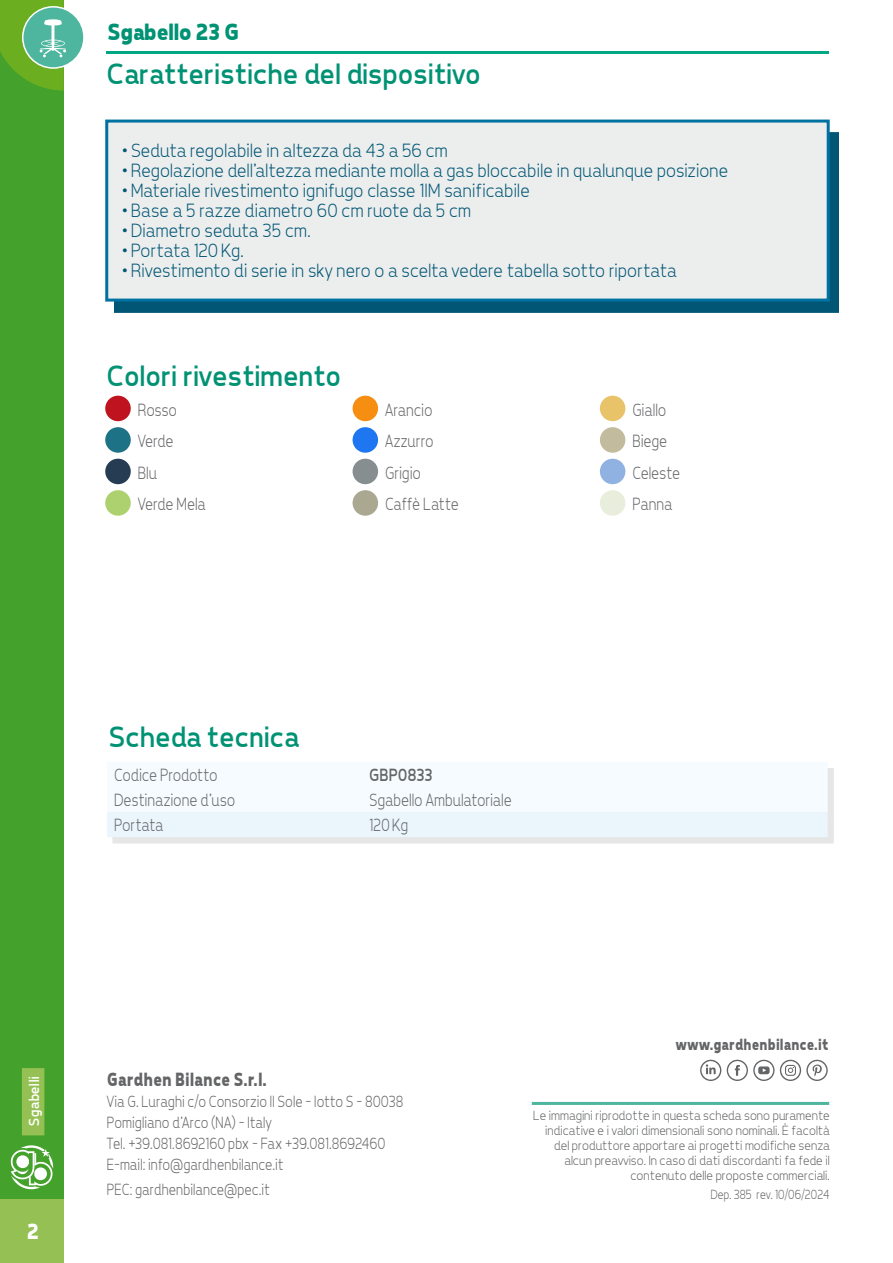
<style>
.page{position:relative;width:893px;height:1263px;background:#fff}
.page>*{position:absolute;margin:0;border:0;box-sizing:border-box;transform-origin:0 0}
.t1{font:30px "Tepeno Sans";color:#009274}
.t2{font:700 24px "Tepeno Sans";letter-spacing:-.02em;color:#009274}
.t3{font:700 22.5px "Tepeno Sans";color:#fff}
.t4{font:300 19.5px "Tepeno Sans";color:#005674}
.t5{font:700 19.5px "Tepeno Sans";letter-spacing:.01em;color:#646567;scale:.9 1}
.t6{font:300 18px/31.5px "Tepeno Sans";color:#646567;scale:.9 1}
.t7{font:18px "Tepeno Sans";color:#646567;scale:.9 1}
.t8{font:300 16.5px/21px "Tepeno Sans";letter-spacing:.005em;color:#646567;scale:.9 1}
.t9{font:700 16.5px "Tepeno Sans";letter-spacing:.015em;color:#646567;scale:.9 1}
.t10{font:15px "Tepeno Sans";letter-spacing:.015em;color:#fff}
.t11{font:300 13.5px/15px "Tepeno Sans";color:#646567;text-align:right}
.t12{font:300 13.5px "Tepeno Sans";color:#646567;scale:.9 1}
</style>
<div class="page">
<hr style="left:106px;top:51px;width:723px;height:2px;background:#00a785">
<div style="left:0;top:0;width:64px;height:1263px;background:#44a12b"></div>
<div style="left:0;top:1199px;width:64px;height:64px;background:#95c154"></div>
<svg style="left:11px;top:1145px;width:42px;height:44px"></svg>
<div style="left:114px;top:132px;width:724px;height:180px;background:#005674"></div>
<div style="left:107px;top:121px;width:721px;height:179px;background:#eceded"></div>
<div style="left:105px;top:120px;width:725px;height:182px;border:3px solid #0072a2"></div>
<div style="left:105px;top:396px;width:26px;height:25px;background:#bf131f;border-radius:50%"></div>
<div style="left:105px;top:427px;width:26px;height:26px;background:#1d7286;border-radius:50%"></div>
<div style="left:105px;top:459px;width:26px;height:25px;background:#263c53;border-radius:50%"></div>
<div style="left:105px;top:490px;width:26px;height:26px;background:#add16f;border-radius:50%"></div>
<div style="left:353px;top:396px;width:25px;height:25px;background:#f68e11;border-radius:50%"></div>
<div style="left:353px;top:427px;width:25px;height:26px;background:#1e76f1;border-radius:50%"></div>
<div style="left:353px;top:459px;width:25px;height:25px;background:#868e90;border-radius:50%"></div>
<div style="left:353px;top:490px;width:25px;height:26px;background:#aaa891;border-radius:50%"></div>
<div style="left:600px;top:396px;width:25px;height:25px;background:#e8c36a;border-radius:50%"></div>
<div style="left:600px;top:427px;width:25px;height:26px;background:#c2bb9e;border-radius:50%"></div>
<div style="left:600px;top:459px;width:25px;height:25px;background:#90b2e2;border-radius:50%"></div>
<div style="left:600px;top:490px;width:25px;height:26px;background:#e9eddc;border-radius:50%"></div>
<hr style="left:532px;top:1102px;width:297px;height:3px;background:#4eb69e">
<svg style="left:700px;top:1060px;width:21px;height:21px"></svg>
<svg style="left:727px;top:1060px;width:47px;height:21px"></svg>
<svg style="left:780px;top:1060px;width:48px;height:21px"></svg>
<div style="left:112px;top:768px;width:722px;height:76px;background:#e6e6e6"></div>
<svg style="left:107px;top:768px;width:721px;height:69px"></svg>
<div style="left:23px;top:7px;width:61px;height:61px;background:#4eb69e;border-radius:50%"></div>
<div style="left:22px;top:1068px;width:22px;height:67px;background:#95c154"></div>
<svg style="left:0;top:0;width:66px;height:91px"></svg>
<p class="t2" style="left:106px;top:18px;width:133px">Sgabello 23 G</p>
<h1 class="t1" style="left:105px;top:56px;width:375px">Caratteristiche del dispositivo</h1>
<p class="t4" style="left:121px;top:139px;width:327px">• Seduta regolabile in altezza da 43 a 56 cm</p>
<p class="t4" style="left:121px;top:159px;width:608px">• Regolazione dell’altezza mediante molla a gas bloccabile in qualunque posizione</p>
<p class="t4" style="left:121px;top:179px;width:409px">• Materiale rivestimento ignifugo classe 1IM sanificabile</p>
<p class="t4" style="left:121px;top:199px;width:351px">• Base a 5 razze diametro 60 cm ruote da 5 cm</p>
<p class="t4" style="left:121px;top:219px;width:190px">• Diametro seduta 35 cm.</p>
<p class="t4" style="left:121px;top:239px;width:123px">• Portata 120 Kg.</p>
<p class="t4" style="left:121px;top:259px;width:556px">• Rivestimento di serie in sky nero o a scelta vedere tabella sotto riportata</p>
<h1 class="t1" style="left:105px;top:358px;width:236px">Colori rivestimento</h1>
<p class="t6" style="left:137px;top:393px;width:77px">Rosso<br>Verde<br>Blu<br>Verde Mela</p>
<p class="t6" style="left:384px;top:393px;width:83px">Arancio<br>Azzurro<br>Grigio<br>Caffè Latte</p>
<p class="t6" style="left:632px;top:393px;width:54px">Giallo<br>Biege<br>Celeste<br>Panna</p>
<h1 class="t1" style="left:107px;top:719px;width:192px">Scheda tecnica</h1>
<p class="t6" style="left:113px;top:758px;width:116px">Codice Prodotto</p>
<p class="t7" style="left:369px;top:764px;width:72px">GBP0833</p>
<p class="t6" style="left:113px;top:783px;width:136px">Destinazione d’uso</p>
<p class="t6" style="left:369px;top:783px;width:160px">Sgabello Ambulatoriale</p>
<p class="t6" style="left:113px;top:808px;width:56px">Portata</p>
<p class="t6" style="left:369px;top:808px;width:44px">120 Kg</p>
<p class="t10" style="left:25px;top:1127px;width:51px;rotate:-90deg">Sgabelli</p>
<p class="t3" style="left:26px;top:1218px;width:14px">2</p>
<p class="t5" style="left:106px;top:1067px;width:179px">Gardhen Bilance S.r.l.</p>
<p class="t8" style="left:106px;top:1090px;width:331px">Via G. Luraghi c/o Consorzio Il Sole – lotto S - 80038<br>Pomigliano d’Arco (NA) – Italy<br>Tel. +39.081.8692160 pbx – Fax +39.081.8692460<br>E-mail: info@gardhenbilance.it</p>
<p class="t8" style="left:106px;top:1178px;width:183px">PEC: gardhenbilance@pec.it</p>
<p class="t9" style="left:675px;top:1035px;width:171px">www.gardhenbilance.it</p>
<p class="t11" style="left:532px;top:1107px;width:298px">Le immagini riprodotte in questa scheda sono puramente indicative e i valori dimensionali sono nominali. È facoltà del produttore apportare ai progetti modifiche senza alcun preavviso. In caso di dati discordanti fa fede il contenuto delle proposte commerciali.</p>
<p class="t12" style="left:710px;top:1187px;width:134px">Dep. 385 rev. 10/06/2024</p>
</div>
